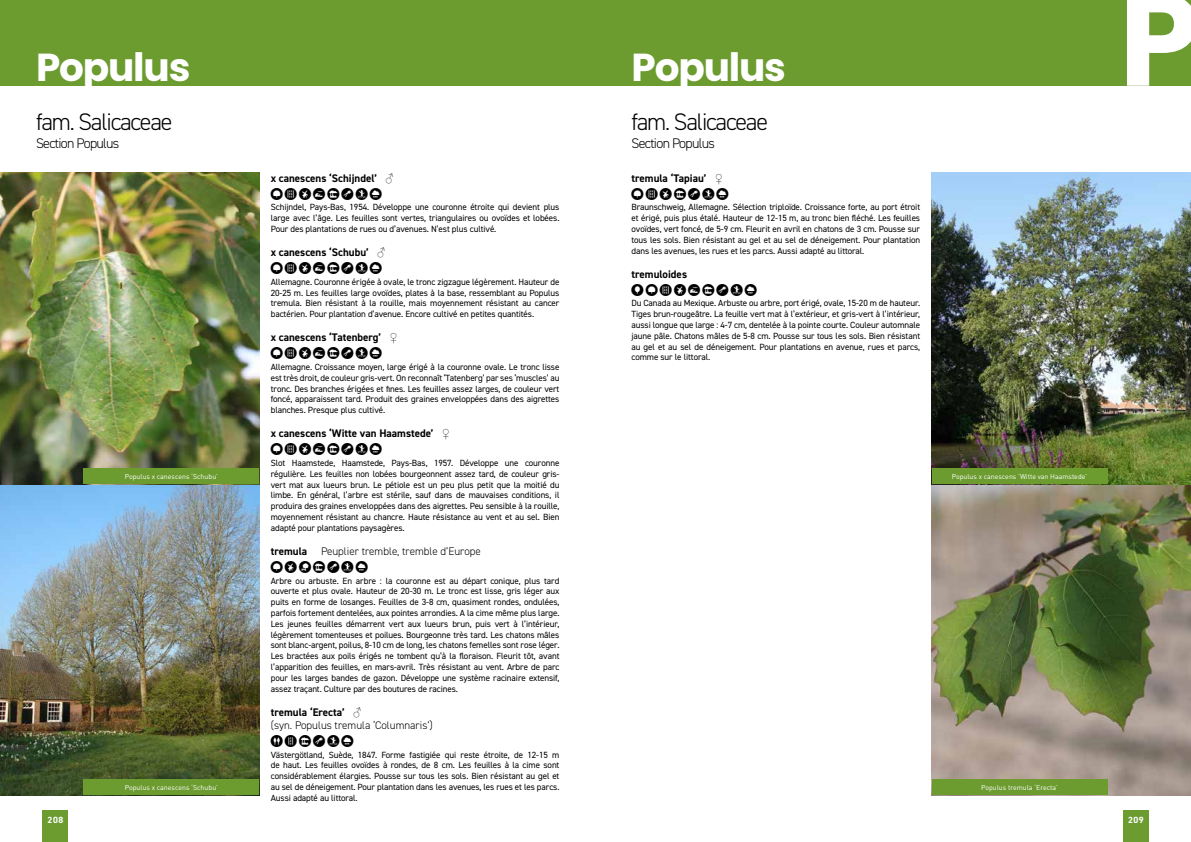
<style>
.page{position:relative;width:1191px;height:842px;background:#fff}
.page>*{position:absolute;margin:0;border:0;box-sizing:border-box;transform-origin:0 0}
.t1{font:700 130px "Poppins";color:#fff}
.t2{font:700 39px "Poppins";letter-spacing:-.03em;color:#fff}
.t3{font:300 24px "DIN2014";letter-spacing:-.05em;color:#000}
.t4{font:300 14px "DIN2014";letter-spacing:-.05em;color:#000}
.t5{font:12px "Glyphter";letter-spacing:.18em;color:#000}
.t6{font:700 11px "DIN2014";color:#000}
.t7{font:300 11px/13.2px "DIN2014";color:#000}
.t8{font:9px/10.8px "DIN2014";letter-spacing:-.01em;color:#000;text-align:justify}
.t9{font:700 9px "DIN2014";letter-spacing:.06em;color:#fff}
.t10{font:7px "DIN";color:#fff}
.s1{font-family:"Arial";font-weight:400}
.s2{font-family:"BKU"}
.s3{font-weight:700}
</style>
<div class="page">
<div style="left:43px;top:810px;width:25px;height:32px;background:#6c9c30"></div>
<div style="left:1123px;top:810px;width:25px;height:32px;background:#6c9c30"></div>
<div style="left:595px;top:0;width:596px;height:85px;background:#6c9c30"></div>
<div style="left:0;top:0;width:595px;height:85px;background:#6c9c30"></div>
<img style="left:931px;top:173px;width:260px;height:622px">
<img style="left:0;top:173px;width:259px;height:622px">
<div style="left:931px;top:780px;width:176px;height:15px;background:#6c9c30"></div>
<div style="left:931px;top:468px;width:176px;height:16px;background:#6c9c30"></div>
<div style="left:84px;top:780px;width:175px;height:15px;background:#6c9c30"></div>
<div style="left:84px;top:468px;width:175px;height:16px;background:#6c9c30"></div>
<h2 class="t2" style="left:36px;top:45px;width:156px">Populus</h2>
<h2 class="t2" style="left:631px;top:45px;width:156px">Populus</h2>
<h1 class="t1" style="left:1119px;top:-35px;width:83px">P</h1>
<h3 class="t3" style="left:36px;top:107px;width:138px">fam. Salicaceae</h3>
<h3 class="t4" style="left:36px;top:134px;width:85px">Section Populus</h3>
<h3 class="t3" style="left:631px;top:107px;width:138px">fam. Salicaceae</h3>
<h3 class="t4" style="left:631px;top:134px;width:85px">Section Populus</h3>
<p class="t10" style="left:125px;top:472px;width:95px">Populus x canescens ‘Schubu’</p>
<p class="t10" style="left:125px;top:783px;width:95px">Populus x canescens ‘Schubu’</p>
<p class="t6" style="left:271px;top:170px;width:124px">x canescens ‘Schijndel’ <span class="s1">♂</span></p>
<h3 class="t5" style="left:271px;top:188px;width:113px">EGHJKM<span class="s2">23</span></h3>
<p class="t8" style="left:271px;top:202px;width:290px">Schijndel, Pays-Bas, 1954. Développe une couronne étroite qui devient plus large avec l’âge. Les feuilles sont vertes, triangulaires ou ovoïdes et lobées.<br>Pour des plantations de rues ou d’avenues. N’est plus cultivé.</p>
<p class="t6" style="left:271px;top:245px;width:116px">x canescens ‘Schubu’ <span class="s1">♂</span></p>
<h3 class="t5" style="left:271px;top:263px;width:113px">EGHJKM<span class="s2">23</span></h3>
<p class="t8" style="left:271px;top:276px;width:290px">Allemagne. Couronne érigée à ovale, le tronc zigzague légèrement. Hauteur de 20-25 m. Les feuilles large ovoïdes, plates à la base, ressemblant au Populus tremula. Bien résistant à la rouille, mais moyennement résistant au cancer bactérien. Pour plantation d’avenue. Encore cultivé en petites quantités.</p>
<p class="t6" style="left:271px;top:330px;width:128px">x canescens ‘Tatenberg’ <span class="s1">♀</span></p>
<h3 class="t5" style="left:271px;top:348px;width:113px">EGHJKM<span class="s2">23</span></h3>
<p class="t8" style="left:271px;top:361px;width:290px">Allemagne. Croissance moyen, large érigé à la couronne ovale. Le tronc lisse est très droit, de couleur gris-vert. On reconnaît ‘Tatenberg’ par ses ‘muscles’ au tronc. Des branches érigées et fines. Les feuilles assez larges, de couleur vert foncé, apparaissent tard. Produit des graines enveloppées dans des aigrettes blanches. Presque plus cultivé.</p>
<p class="t6" style="left:271px;top:426px;width:181px">x canescens ‘Witte van Haamstede’ <span class="s1">♀</span></p>
<h3 class="t5" style="left:271px;top:444px;width:113px">EGHJKM<span class="s2">23</span></h3>
<p class="t8" style="left:271px;top:457px;width:290px">Slot Haamstede, Haamstede, Pays-Bas, 1957. Développe une couronne régulière. Les feuilles non lobées bourgeonnent assez tard, de couleur gris&shy;vert mat aux lueurs brun. Le pétiole est un peu plus petit que la moitié du limbe. En général, l’arbre est stérile, sauf dans de mauvaises conditions, il produira des graines enveloppées dans des aigrettes. Peu sensible à la rouille, moyennement résistant au chancre. Haute résistance au vent et au sel. Bien adapté pour plantations paysagères.</p>
<p class="t6" style="left:271px;top:544px;width:38px">tremula</p>
<p class="t7" style="left:321px;top:544px;width:161px">Peuplier tremble, tremble d’Europe</p>
<h3 class="t5" style="left:271px;top:562px;width:98px">EHIKM<span class="s2">23</span></h3>
<p class="t8" style="left:271px;top:575px;width:290px">Arbre ou arbuste. En arbre : la couronne est au départ conique, plus tard ouverte et plus ovale. Hauteur de 20-30 m. Le tronc est lisse, gris léger aux puits en forme de losanges. Feuilles de 3-8 cm, quasiment rondes, ondulées, parfois fortement dentelées, aux pointes arrondies. A la cime même plus large.<br>Les jeunes feuilles démarrent vert aux lueurs brun, puis vert à l’intérieur, légèrement tomenteuses et poilues. Bourgeonne très tard. Les chatons mâles sont blanc-argent, poilus, 8-10 cm de long, les chatons femelles sont rose léger.<br>Les bractées aux poils érigés ne tombent qu’à la floraison. Fleurit tôt, avant l’apparition des feuilles, en mars-avril. Très résistant au vent. Arbre de parc pour les larges bandes de gazon. Développe une système racinaire extensif, assez traçant. Culture par des boutures de racines.</p>
<p class="t7" style="left:271px;top:705px;width:164px"><span class="s3">tremula ‘Erecta’</span> <span class="s1">♂<br></span>(syn. Populus tremula ‘Columnaris’)</p>
<h3 class="t5" style="left:271px;top:736px;width:84px">CFKM<span class="s2">23</span></h3>
<p class="t8" style="left:271px;top:749px;width:290px">Västergötland, Suède, 1847. Forme fastigiée qui reste étroite, de 12-15 m de haut. Les feuilles ovoïdes à rondes, de 8 cm. Les feuilles à la cime sont considérablement élargies. Pousse sur tous les sols. Bien résistant au gel et au sel de déneigement. Pour plantation dans les avenues, les rues et les parcs.<br>Aussi adapté au littoral.</p>
<p class="t6" style="left:631px;top:170px;width:93px">tremula ‘Tapiau’ <span class="s1">♀</span></p>
<h3 class="t5" style="left:631px;top:188px;width:98px">EGHKM<span class="s2">23</span></h3>
<p class="t8" style="left:631px;top:202px;width:290px">Braunschweig, Allemagne. Sélection triploïde. Croissance forte, au port étroit et érigé, puis plus étalé. Hauteur de 12-15 m, au tronc bien fléché. Les feuilles ovoïdes, vert foncé, de 5-9 cm. Fleurit en avril en chatons de 3 cm. Pousse sur tous les sols. Bien résistant au gel et au sel de déneigement. Pour plantation dans les avenues, les rues et les parcs. Aussi adapté au littoral.</p>
<p class="t6" style="left:631px;top:266px;width:57px">tremuloides</p>
<h3 class="t5" style="left:631px;top:284px;width:127px">BEGHJKM<span class="s2">23</span></h3>
<p class="t8" style="left:631px;top:298px;width:290px">Du Canada au Mexique. Arbuste ou arbre, port érigé, ovale, 15-20 m de hauteur.<br>Tiges brun-rougeâtre. La feuille vert mat à l’extérieur, et gris-vert à l’intérieur, aussi longue que large : 4-7 cm, dentelée à la pointe courte. Couleur automnale jaune pâle. Chatons mâles de 5-8 cm. Pousse sur tous les sols. Bien résistant au gel et au sel de déneigement. Pour plantations en avenue, rues et parcs, comme sur le littoral.</p>
<p class="t10" style="left:951px;top:472px;width:137px">Populus x canescens ‘Witte van Haamstede’</p>
<p class="t10" style="left:981px;top:783px;width:79px">Populus tremula ‘Erecta’</p>
<p class="t9" style="left:48px;top:814px;width:17px">208</p>
<p class="t9" style="left:1128px;top:814px;width:17px">209</p>
</div>
